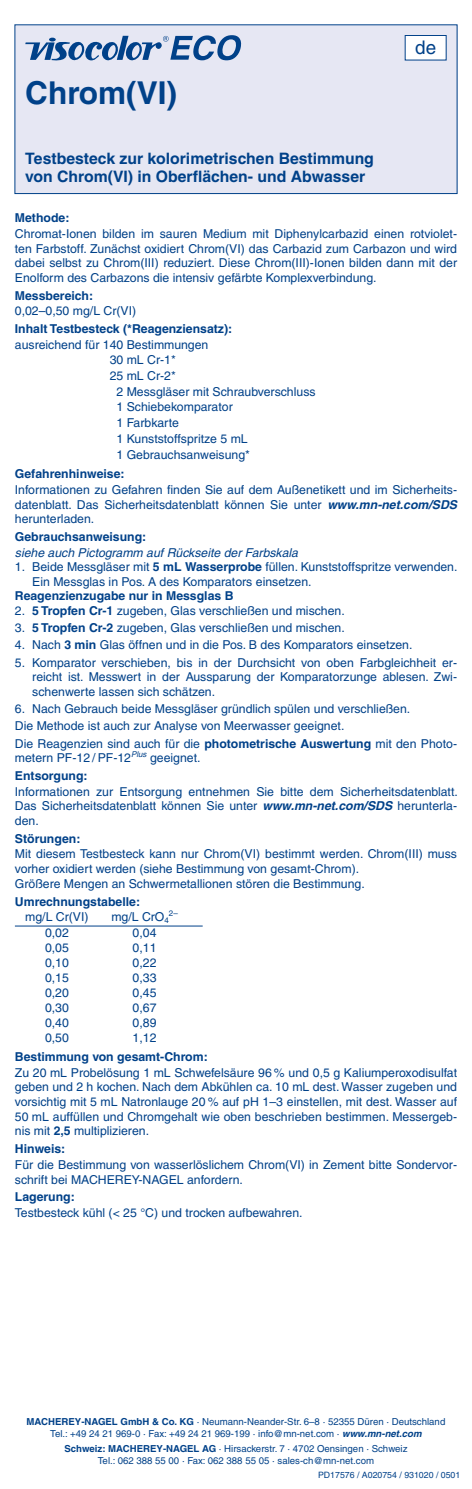
<style>
.page{position:relative;width:472px;height:1489px;background:#fff}
.page>*{position:absolute;margin:0;border:0;box-sizing:border-box;transform-origin:0 0}
.Head{font:700 31.5px "Helvetica LT Pro";color:#004189}
.t1{font:18.72px "Helvetica LT Pro";color:#004189}
.Subhead{font:700 15.75px/17.5px "Helvetica LT Pro";color:#004189}
.Fließtext{font:12.25px/14.7px "Helvetica LT Pro";color:#004189;text-align:justify}
.Überschrift{font:700 12.25px "Helvetica LT Pro";color:#004189}
.Inhalt_Testbesteck_m{font:12.25px "Helvetica LT Pro";color:#004189}
.Fließtext_Abstand_vo{font:12.25px/14.7px "Helvetica LT Pro";color:#004189}
.Umrechnungstabelle{font:12.25px "Helvetica LT Pro";color:#004189}
.Fließtext-2{font:italic 12.25px "Helvetica LT Pro";color:#004189}
.Fließtext_mit_Einzug{font:12.25px "Helvetica LT Pro";color:#004189}
.Fließtext-3{font:700 12.25px "Helvetica LT Pro";color:#004189}
.Adresse{font:9.62px/12.2px "Helvetica LT Pro";color:#004189;text-align:center}
.t2{font:8.75px "Helvetica LT Pro";color:#004189}
.Umrechnungstabelle-2{font:8.05px "Helvetica LT Pro";color:#004189}
.s1{font-weight:700;font-style:italic}
.s2{font-weight:700}
</style>
<div class="page">
<div style="left:15px;top:25px;width:441px;height:168px;background:#e6e7f3"></div>
<svg style="left:25px;top:35px;width:216px;height:25px"></svg>
<div style="left:14px;top:24px;width:443px;height:170px;border:1px solid #004189"></div>
<div style="left:405px;top:35px;width:40px;height:25px;background:#fff"></div>
<div style="left:404px;top:35px;width:42px;height:25px;border:1px solid #004189"></div>
<hr style="left:15px;top:925px;width:187px;height:1px;background:#004189">
<p class="Head" style="left:25px;top:73px;width:153px">Chrom(VI)</p>
<p class="Subhead" style="left:25px;top:150px;width:350px">Testbesteck zur kolorimetrischen Bestimmung von Chrom(VI) in Oberflächen- und Abwasser</p>
<p class="t1" style="left:415px;top:37px;width:22px">de</p>
<p class="Überschrift" style="left:15px;top:210px;width:56px">Methode:</p>
<p class="Fließtext" style="left:15px;top:226px;width:443px">Chromat-Ionen bilden im sauren Medium mit Diphenylcarbazid einen rotviolet&shy;ten Farbstoff. Zunächst oxidiert Chrom(VI) das Carbazid zum Carbazon und wird dabei selbst zu Chrom(III) reduziert. Diese Chrom(III)-Ionen bilden dann mit der Enolform des Carbazons die intensiv gefärbte Komplexverbindung.</p>
<p class="Überschrift" style="left:15px;top:288px;width:80px">Messbereich:</p>
<p class="Fließtext" style="left:15px;top:304px;width:123px">0,02–0,50 mg/L Cr(VI)</p>
<p class="Überschrift" style="left:15px;top:321px;width:218px">Inhalt Testbesteck (*Reagenziensatz):</p>
<p class="Fließtext" style="left:15px;top:337px;width:195px">ausreichend für 140 Bestimmungen</p>
<p class="Inhalt_Testbesteck_m" style="left:110px;top:352px;width:68px">30 mL Cr-1*</p>
<p class="Inhalt_Testbesteck_m" style="left:110px;top:368px;width:68px">25 mL Cr-2*</p>
<p class="Inhalt_Testbesteck_m" style="left:116px;top:384px;width:200px">2 Messgläser mit Schraubverschluss</p>
<p class="Inhalt_Testbesteck_m" style="left:116px;top:400px;width:118px">1 Schiebekomparator</p>
<p class="Inhalt_Testbesteck_m" style="left:116px;top:416px;width:64px">1 Farbkarte</p>
<p class="Inhalt_Testbesteck_m" style="left:116px;top:432px;width:133px">1 Kunststoffspritze 5 mL</p>
<p class="Inhalt_Testbesteck_m" style="left:116px;top:448px;width:135px">1 Gebrauchsanweisung*</p>
<p class="Überschrift" style="left:15px;top:466px;width:111px">Gefahrenhinweise:</p>
<p class="Fließtext" style="left:15px;top:482px;width:443px">Informationen zu Gefahren finden Sie auf dem Außenetikett und im Sicherheits&shy;datenblatt. Das Sicherheitsdatenblatt können Sie unter <span class="s1">www.mn-net.com/SDS </span>herunterladen.</p>
<p class="Überschrift" style="left:15px;top:529px;width:133px">Gebrauchsanweisung:</p>
<p class="Fließtext-2" style="left:15px;top:545px;width:284px">siehe auch Pictogramm auf Rückseite der Farbskala</p>
<p class="Fließtext" style="left:15px;top:559px;width:443px">1. Beide Messgläser mit <span class="s2">5 mL Wasserprobe</span> füllen. Kunststoffspritze verwenden.</p>
<p class="Fließtext_mit_Einzug" style="left:32px;top:574px;width:280px">Ein Messglas in Pos. A des Komparators einsetzen.</p>
<p class="Fließtext-3" style="left:15px;top:588px;width:220px">Reagenzienzugabe nur in Messglas B</p>
<p class="Fließtext" style="left:15px;top:603px;width:331px">2. <span class="s2">5 Tropfen Cr-1</span> zugeben, Glas verschließen und mischen.</p>
<p class="Fließtext" style="left:15px;top:620px;width:331px">3. <span class="s2">5 Tropfen Cr-2</span> zugeben, Glas verschließen und mischen.</p>
<p class="Fließtext" style="left:15px;top:637px;width:399px">4. Nach <span class="s2">3 min</span> Glas öffnen und in die Pos. B des Komparators einsetzen.</p>
<p class="Fließtext" style="left:32px;top:654px;width:426px;text-indent:-17px">5. Komparator verschieben, bis in der Durchsicht von oben Farbgleichheit er&shy;reicht ist. Messwert in der Aussparung der Komparatorzunge ablesen. Zwi&shy;schenwerte lassen sich schätzen.</p>
<p class="Fließtext" style="left:15px;top:701px;width:396px">6. Nach Gebrauch beide Messgläser gründlich spülen und verschließen.</p>
<p class="Fließtext" style="left:15px;top:718px;width:331px">Die Methode ist auch zur Analyse von Meerwasser geeignet.</p>
<p class="Fließtext_Abstand_vo" style="left:15px;top:735px;width:443px">Die Reagenzien sind auch für die <span class="s2">photometrische Auswertung</span> mit den Photo&shy;metern PF-12 / PF-12<sup>Plus</sup> geeignet.</p>
<p class="Überschrift" style="left:15px;top:768px;width:74px">Entsorgung:</p>
<p class="Fließtext" style="left:15px;top:784px;width:444px">Informationen zur Entsorgung entnehmen Sie bitte dem Sicherheitsdatenblatt.<br>Das Sicherheitsdatenblatt können Sie unter <span class="s1">www.mn-net.com/SDS</span> herunterla&shy;den.</p>
<p class="Überschrift" style="left:15px;top:831px;width:67px">Störungen:</p>
<p class="Fließtext" style="left:15px;top:846px;width:443px">Mit diesem Testbesteck kann nur Chrom(VI) bestimmt werden. Chrom(III) muss vorher oxidiert werden (siehe Bestimmung von gesamt-Chrom).</p>
<p class="Fließtext" style="left:15px;top:876px;width:351px">Größere Mengen an Schwermetallionen stören die Bestimmung.</p>
<p class="Überschrift" style="left:15px;top:893px;width:126px">Umrechnungstabelle:</p>
<p class="Umrechnungstabelle" style="left:25px;top:909px;width:65px">mg/L Cr(VI)</p>
<p class="Umrechnungstabelle" style="left:111px;top:909px;width:59px">mg/L CrO<sub>4</sub></p>
<p class="Umrechnungstabelle-2" style="left:169px;top:908px;width:10px">2–</p>
<p class="Umrechnungstabelle" style="left:45px;top:925px;width:25px">0,02</p>
<p class="Umrechnungstabelle" style="left:132px;top:925px;width:25px">0,04</p>
<p class="Umrechnungstabelle" style="left:45px;top:940px;width:25px">0,05</p>
<p class="Umrechnungstabelle" style="left:132px;top:940px;width:25px">0,11</p>
<p class="Umrechnungstabelle" style="left:45px;top:955px;width:25px">0,10</p>
<p class="Umrechnungstabelle" style="left:132px;top:955px;width:25px">0,22</p>
<p class="Umrechnungstabelle" style="left:45px;top:970px;width:25px">0,15</p>
<p class="Umrechnungstabelle" style="left:132px;top:970px;width:25px">0,33</p>
<p class="Umrechnungstabelle" style="left:45px;top:985px;width:25px">0,20</p>
<p class="Umrechnungstabelle" style="left:132px;top:985px;width:25px">0,45</p>
<p class="Umrechnungstabelle" style="left:45px;top:1000px;width:25px">0,30</p>
<p class="Umrechnungstabelle" style="left:132px;top:1000px;width:25px">0,67</p>
<p class="Umrechnungstabelle" style="left:45px;top:1015px;width:25px">0,40</p>
<p class="Umrechnungstabelle" style="left:132px;top:1015px;width:25px">0,89</p>
<p class="Umrechnungstabelle" style="left:45px;top:1030px;width:25px">0,50</p>
<p class="Umrechnungstabelle" style="left:132px;top:1030px;width:25px">1,12</p>
<p class="Überschrift" style="left:15px;top:1048px;width:194px">Bestimmung von gesamt-Chrom:</p>
<p class="Fließtext" style="left:15px;top:1064px;width:443px">Zu 20 mL Probelösung 1 mL Schwefelsäure 96 % und 0,5 g Kaliumperoxodisulfat geben und 2 h kochen. Nach dem Abkühlen ca. 10 mL dest. Wasser zugeben und vorsichtig mit 5 mL Natronlauge 20 % auf pH 1–3 einstellen, mit dest. Wasser auf 50 mL auffüllen und Chromgehalt wie oben beschrieben bestimmen. Messergeb&shy;nis mit <span class="s2">2,5</span> multiplizieren.</p>
<p class="Überschrift" style="left:15px;top:1141px;width:52px">Hinweis:</p>
<p class="Fließtext" style="left:15px;top:1157px;width:443px">Für die Bestimmung von wasserlöslichem Chrom(VI) in Zement bitte Sondervor&shy;schrift bei MACHEREY-NAGEL anfordern.</p>
<p class="Überschrift" style="left:15px;top:1189px;width:61px">Lagerung:</p>
<p class="Fließtext" style="left:15px;top:1205px;width:289px">Testbesteck kühl (&lt; 25 °C) und trocken aufbewahren.</p>
<p class="Adresse" style="left:27px;top:1415px;width:420px"><span class="s2">MACHEREY-NAGEL GmbH &amp; Co. KG</span> · Neumann-Neander-Str. 6–8 · 52355 Düren · Deutschland<br>Tel.: +49 24 21 969-0 · Fax: +49 24 21 969-199 · info@mn-net.com · <span class="s1">www.mn-net.com</span></p>
<p class="Adresse" style="left:64px;top:1442px;width:344px"><span class="s2">Schweiz: MACHEREY-NAGEL AG</span> · Hirsackerstr. 7 · 4702 Oensingen · Schweiz<br>Tel.: 062 388 55 00 · Fax: 062 388 55 05 · sales-ch@mn-net.com</p>
<p class="t2" style="left:318px;top:1469px;width:144px">PD17576 / A020754 / 931020 / 0501</p>
</div>
